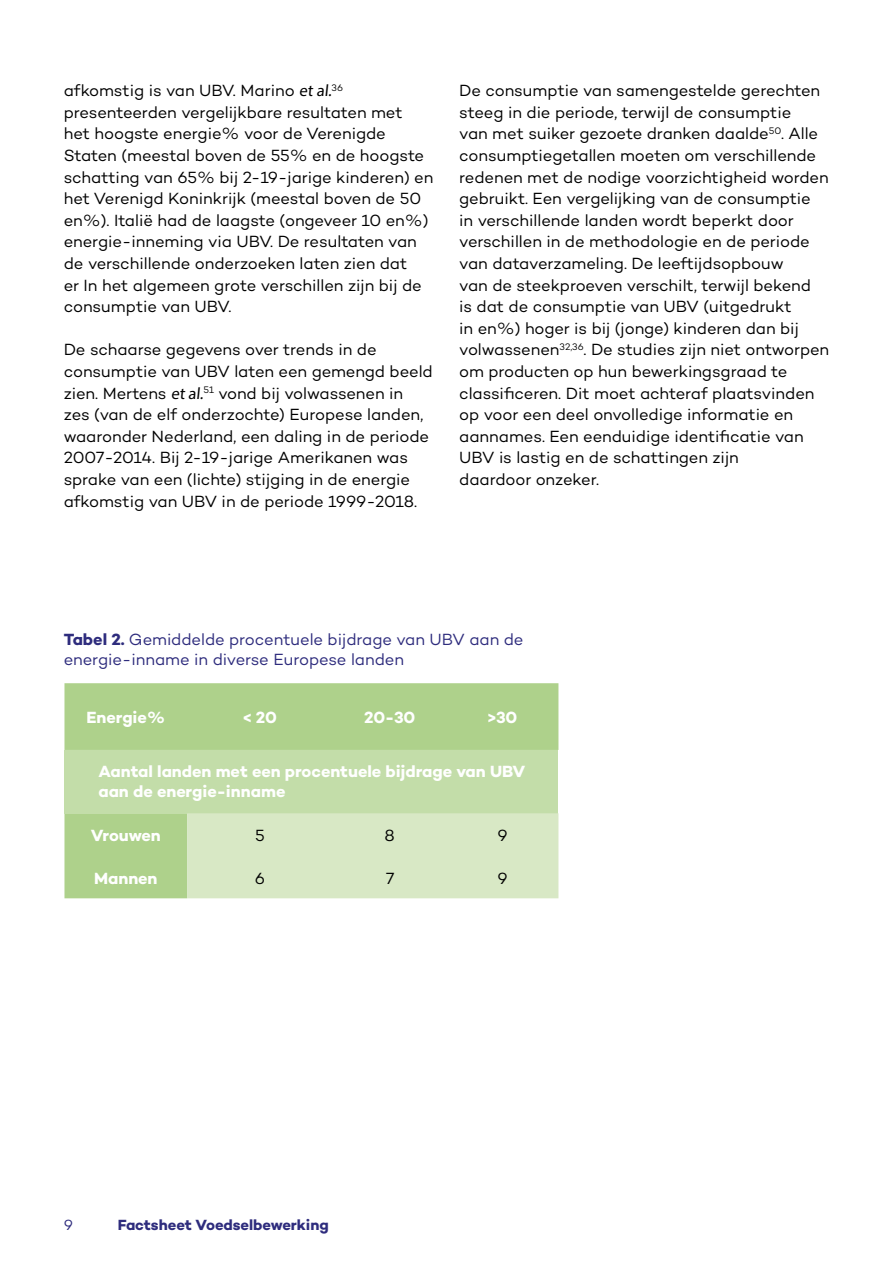
<style>
.page{position:relative;width:893px;height:1263px;background:#fff}
.page>*{position:absolute;margin:0;border:0;box-sizing:border-box;transform-origin:0 0}
.t1{font:16.5px/21.6px "Campton";letter-spacing:-.005em;color:#000}
.t2{font:700 16.5px/19.8px "Campton";letter-spacing:-.005em;color:#fff}
.t3{font:16.5px/19.8px "Campton";letter-spacing:-.005em;color:#2e2c7d}
.t4{font:700 15px "Campton";color:#2e2c7d}
.t5{font:15px "Campton";color:#2e2c7d}
.s1{font-family:"Myriad Pro"}
.s2{font-weight:700}
</style>
<div class="page">
<div style="left:64px;top:683px;width:494px;height:215px;background:#aed18b"></div>
<div style="left:64px;top:750px;width:494px;height:63px;background:#c3dda9"></div>
<div style="left:187px;top:813px;width:371px;height:85px;background:#d8e8c5"></div>
<p class="t1" style="left:64px;top:79px;width:371px">afkomstig is van UBV. Marino <span class="s1">et al.</span><sup>36 </sup>presenteerden vergelijkbare resultaten met<br>het hoogste energie% voor de Verenigde Staten (meestal boven de 55% en de hoogste schatting van 65% bij 2-19-jarige kinderen) en het Verenigd Koninkrijk (meestal boven de 50 en%). Italië had de laagste (ongeveer 10 en%) energie-inneming via UBV. De resultaten van de verschillende onderzoeken laten zien dat<br>er In het algemeen grote verschillen zijn bij de consumptie van UBV.</p>
<p class="t1" style="left:64px;top:339px;width:370px">De schaarse gegevens over trends in de consumptie van UBV laten een gemengd beeld zien. Mertens <span class="s1">et al.</span><sup>51</sup> vond bij volwassenen in zes (van de elf onderzochte) Europese landen, waaronder Nederland, een daling in de periode 2007-2014. Bij 2-19-jarige Amerikanen was sprake van een (lichte) stijging in de energie afkomstig van UBV in de periode 1999-2018.</p>
<p class="t1" style="left:459px;top:79px;width:371px">De consumptie van samengestelde gerechten steeg in die periode, terwijl de consumptie<br>van met suiker gezoete dranken daalde<sup>50</sup>. Alle consumptiegetallen moeten om verschillende redenen met de nodige voorzichtigheid worden gebruikt. Een vergelijking van de consumptie<br>in verschillende landen wordt beperkt door verschillen in de methodologie en de periode van dataverzameling. De leeftijdsopbouw<br>van de steekproeven verschilt, terwijl bekend<br>is dat de consumptie van UBV (uitgedrukt<br>in en%) hoger is bij (jonge) kinderen dan bij volwassenen<sup>32,36</sup>. De studies zijn niet ontworpen om producten op hun bewerkingsgraad te classificeren. Dit moet achteraf plaatsvinden op voor een deel onvolledige informatie en aannames. Een eenduidige identificatie van UBV is lastig en de schattingen zijn<br>daardoor onzeker.</p>
<p class="t3" style="left:64px;top:629px;width:461px"><span class="s2">Tabel 2.</span> Gemiddelde procentuele bijdrage van UBV aan de energie-inname in diverse Europese landen</p>
<p class="t2" style="left:87px;top:707px;width:80px">Energie%</p>
<p class="t2" style="left:243px;top:707px;width:36px">&lt; 20</p>
<p class="t2" style="left:364px;top:707px;width:53px">20-30</p>
<p class="t2" style="left:488px;top:707px;width:31px">&gt;30</p>
<p class="t2" style="left:98px;top:761px;width:428px">Aantal landen met een procentuele bijdrage van UBV aan de energie-inname</p>
<p class="t2" style="left:91px;top:825px;width:72px">Vrouwen</p>
<p class="t1" style="left:255px;top:824px;width:11px">5</p>
<p class="t1" style="left:385px;top:824px;width:12px">8</p>
<p class="t1" style="left:497px;top:824px;width:12px">9</p>
<p class="t2" style="left:94px;top:868px;width:65px">Mannen</p>
<p class="t1" style="left:255px;top:867px;width:12px">6</p>
<p class="t1" style="left:386px;top:867px;width:10px">7</p>
<p class="t1" style="left:497px;top:867px;width:12px">9</p>
<p class="t5" style="left:64px;top:1216px;width:11px">9</p>
<p class="t4" style="left:118px;top:1216px;width:212px">Factsheet Voedselbewerking</p>
</div>
